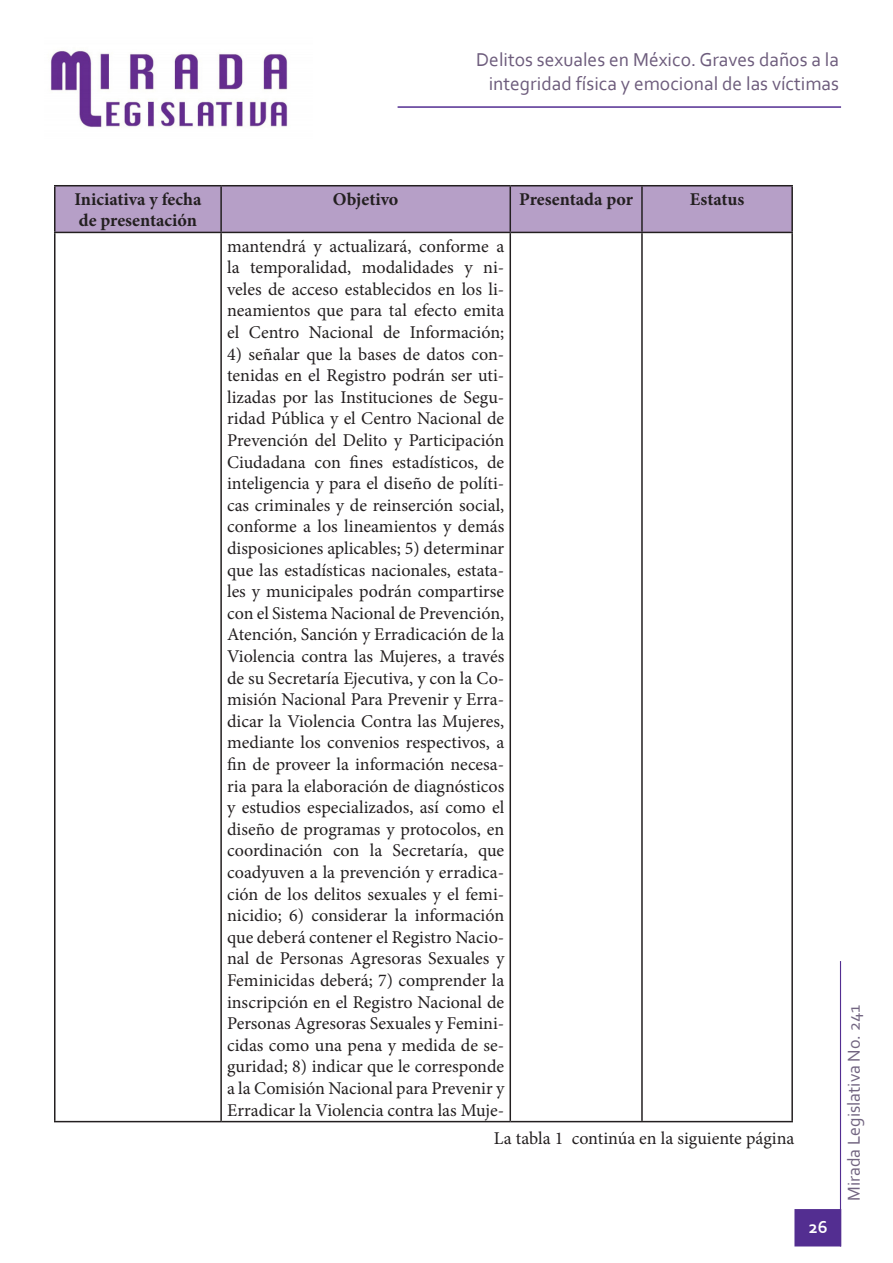
<style>
.page{position:relative;width:893px;height:1263px;background:#fff}
.page>*{position:absolute;margin:0;border:0;box-sizing:border-box;transform-origin:0 0}
.t1{font:19.5px/23.4px "Corbel";color:#6d5c7c;text-align:right}
.t2{font:18px/21.6px "Minion Pro";color:#231f20;text-align:justify}
.t3{font:700 18px "Minion Pro";color:#231f20}
.t4{font:18px "Corbel";color:#726581}
.t5{font:700 18px "Corbel";color:#fff}
</style>
<div class="page">
<img style="left:50px;top:50px;width:238px;height:78px">
<div style="left:794px;top:1209px;width:47px;height:37px;background:#532e91;border:2px solid #532e91"></div>
<hr style="left:840px;top:961px;width:1px;height:285px;background:#532e91">
<hr style="left:398px;top:106px;width:443px;height:2px;background:#532e91">
<div style="left:56px;top:186px;width:735px;height:46px;background:#b69fc7"></div>
<hr style="left:54px;top:185px;width:167px;height:1px;background:#231f20">
<hr style="left:54px;top:186px;width:2px;height:46px;background:#231f20">
<hr style="left:221px;top:185px;width:289px;height:1px;background:#231f20">
<hr style="left:220px;top:186px;width:2px;height:46px;background:#231f20">
<hr style="left:510px;top:185px;width:132px;height:1px;background:#231f20">
<hr style="left:509px;top:186px;width:2px;height:46px;background:#231f20">
<hr style="left:642px;top:185px;width:151px;height:1px;background:#231f20">
<hr style="left:641px;top:186px;width:2px;height:46px;background:#231f20">
<hr style="left:791px;top:186px;width:2px;height:46px;background:#231f20">
<hr style="left:54px;top:232px;width:167px;height:1px;background:#231f20">
<hr style="left:54px;top:233px;width:2px;height:888px;background:#231f20">
<hr style="left:221px;top:232px;width:289px;height:1px;background:#231f20">
<hr style="left:220px;top:233px;width:2px;height:888px;background:#231f20">
<hr style="left:510px;top:232px;width:132px;height:1px;background:#231f20">
<hr style="left:509px;top:233px;width:2px;height:888px;background:#231f20">
<hr style="left:642px;top:232px;width:151px;height:1px;background:#231f20">
<hr style="left:641px;top:233px;width:2px;height:888px;background:#231f20">
<hr style="left:791px;top:233px;width:2px;height:888px;background:#231f20">
<hr style="left:54px;top:1121px;width:167px;height:1px;background:#231f20">
<hr style="left:221px;top:1121px;width:289px;height:1px;background:#231f20">
<hr style="left:510px;top:1121px;width:132px;height:1px;background:#231f20">
<hr style="left:642px;top:1121px;width:151px;height:1px;background:#231f20">
<p class="t1" style="left:476px;top:48px;width:364px">Delitos sexuales en México. Graves daños a la integridad física y emocional de las víctimas</p>
<p class="t3" style="left:74px;top:186px;width:129px">Iniciativa y fecha</p>
<p class="t3" style="left:79px;top:208px;width:120px">de presentación</p>
<p class="t3" style="left:333px;top:186px;width:67px">Objetivo</p>
<p class="t3" style="left:519px;top:186px;width:115px">Presentada por</p>
<p class="t3" style="left:690px;top:186px;width:56px">Estatus</p>
<p class="t2" style="left:227px;top:235px;width:279px">mantendrá y actualizará, conforme a la temporalidad, modalidades y ni&shy;veles de acceso establecidos en los li&shy;neamientos que para tal efecto emita el Centro Nacional de Información;</p>
<p class="t2" style="left:227px;top:343px;width:279px">4) señalar que la bases de datos con&shy;tenidas en el Registro podrán ser uti&shy;lizadas por las Instituciones de Segu&shy;ridad Pública y el Centro Nacional de Prevención del Delito y Participación Ciudadana con fines estadísticos, de inteligencia y para el diseño de políti&shy;cas criminales y de reinserción social, conforme a los lineamientos y demás disposiciones aplicables; 5) determinar que las estadísticas nacionales, estata&shy;les y municipales podrán compartirse con el Sistema Nacional de Prevención, Atención, Sanción y Erradicación de la Violencia contra las Mujeres, a través de su Secretaría Ejecutiva, y con la Co&shy;misión Nacional Para Prevenir y Erra&shy;dicar la Violencia Contra las Mujeres, mediante los convenios respectivos, a fin de proveer la información necesa&shy;ria para la elaboración de diagnósticos y estudios especializados, así como el diseño de programas y protocolos, en coordinación con la Secretaría, que coadyuven a la prevención y erradica&shy;ción de los delitos sexuales y el femi&shy;nicidio; 6) considerar la información que deberá contener el Registro Nacio&shy;nal de Personas Agresoras Sexuales y Feminicidas deberá; 7) comprender la inscripción en el Registro Nacional de Personas Agresoras Sexuales y Femini&shy;cidas como una pena y medida de se&shy;guridad; 8) indicar que le corresponde a la Comisión Nacional para Prevenir y Erradicar la Violencia contra las Muje-</p>
<p class="t2" style="left:494px;top:1128px;width:302px">La tabla 1 continúa en la siguiente página</p>
<p class="t5" style="left:809px;top:1216px;width:20px">26</p>
<p class="t4" style="left:842px;top:1201px;width:198px;rotate:-90deg">Mirada Legislativa No. 241</p>
</div>
